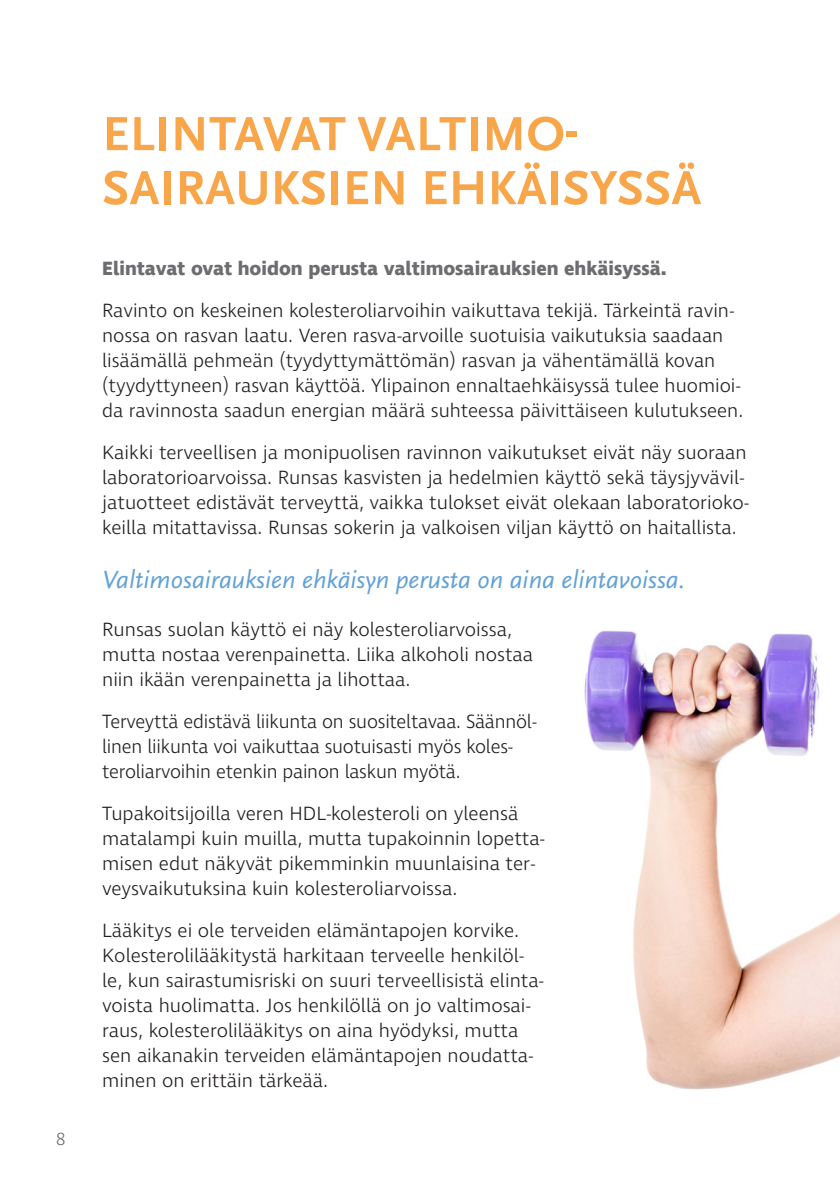
<style>
.page{position:relative;width:840px;height:1191px;background:#fff}
.page>*{position:absolute;margin:0;border:0;box-sizing:border-box;transform-origin:0 0}
.Otsikko_1{font:700 50px/54px "Scala Sans Pro";letter-spacing:.01em;color:#f9a64a}
.sitaatti{font:italic 26px "Scala Sans Pro";color:#61a1d7}
.leipsi{font:300 19.6px/25px "Ingra";color:#231f20}
.leipsi-2{font:700 19.6px "Ingra";color:#6c6d70}
.t1{font:300 18px "Ingra";color:#6c6d70}
</style>
<div class="page">
<img style="left:584px;top:630px;width:255px;height:460px">
<p class="t1" style="left:56px;top:1127px;width:11px">8</p>
<p class="Otsikko_1" style="left:102px;top:107px;width:600px">ELINTAVAT VALTIMO-<br>SAIRAUKSIEN EHKÄISYSSÄ</p>
<p class="leipsi-2" style="left:102px;top:255px;width:565px">Elintavat ovat hoidon perusta valtimosairauksien ehkäisyssä.</p>
<p class="leipsi" style="left:102px;top:298px;width:642px">Ravinto on keskeinen kolesteroliarvoihin vaikuttava tekijä. Tärkeintä ravin&shy;nossa on rasvan laatu. Veren rasva-arvoille suotuisia vaikutuksia saadaan lisäämällä pehmeän (tyydyttymättömän) rasvan ja vähentämällä kovan (tyydyttyneen) rasvan käyttöä. Ylipainon ennaltaehkäisyssä tulee huomioi&shy;da ravinnosta saadun energian määrä suhteessa päivittäiseen kulutukseen.</p>
<p class="leipsi" style="left:102px;top:440px;width:647px">Kaikki terveellisen ja monipuolisen ravinnon vaikutukset eivät näy suoraan laboratorioarvoissa. Runsas kasvisten ja hedelmien käyttö sekä täysjyvävil&shy;jatuotteet edistävät terveyttä, vaikka tulokset eivät olekaan laboratorioko&shy;keilla mitattavissa. Runsas sokerin ja valkoisen viljan käyttö on haitallista.</p>
<p class="sitaatti" style="left:102px;top:565px;width:584px">Valtimosairauksien ehkäisyn perusta on aina elintavoissa.</p>
<p class="leipsi" style="left:102px;top:618px;width:432px">Runsas suolan käyttö ei näy kolesteroliarvoissa, mutta nostaa verenpainetta. Liika alkoholi nostaa niin ikään verenpainetta ja lihottaa.</p>
<p class="leipsi" style="left:102px;top:710px;width:435px">Terveyttä edistävä liikunta on suositeltavaa. Säännöl&shy;linen liikunta voi vaikuttaa suotuisasti myös koles&shy;teroliarvoihin etenkin painon laskun myötä.</p>
<p class="leipsi" style="left:102px;top:802px;width:443px">Tupakoitsijoilla veren HDL-kolesteroli on yleensä matalampi kuin muilla, mutta tupakoinnin lopetta&shy;misen edut näkyvät pikemminkin muunlaisina ter&shy;veysvaikutuksina kuin kolesteroliarvoissa.</p>
<p class="leipsi" style="left:102px;top:919px;width:442px">Lääkitys ei ole terveiden elämäntapojen korvike.<br>Kolesterolilääkitystä harkitaan terveelle henkilöl&shy;le, kun sairastumisriski on suuri terveellisistä elinta&shy;voista huolimatta. Jos henkilöllä on jo valtimosai&shy;raus, kolesterolilääkitys on aina hyödyksi, mutta sen aikanakin terveiden elämäntapojen noudatta&shy;minen on erittäin tärkeää.</p>
</div>
